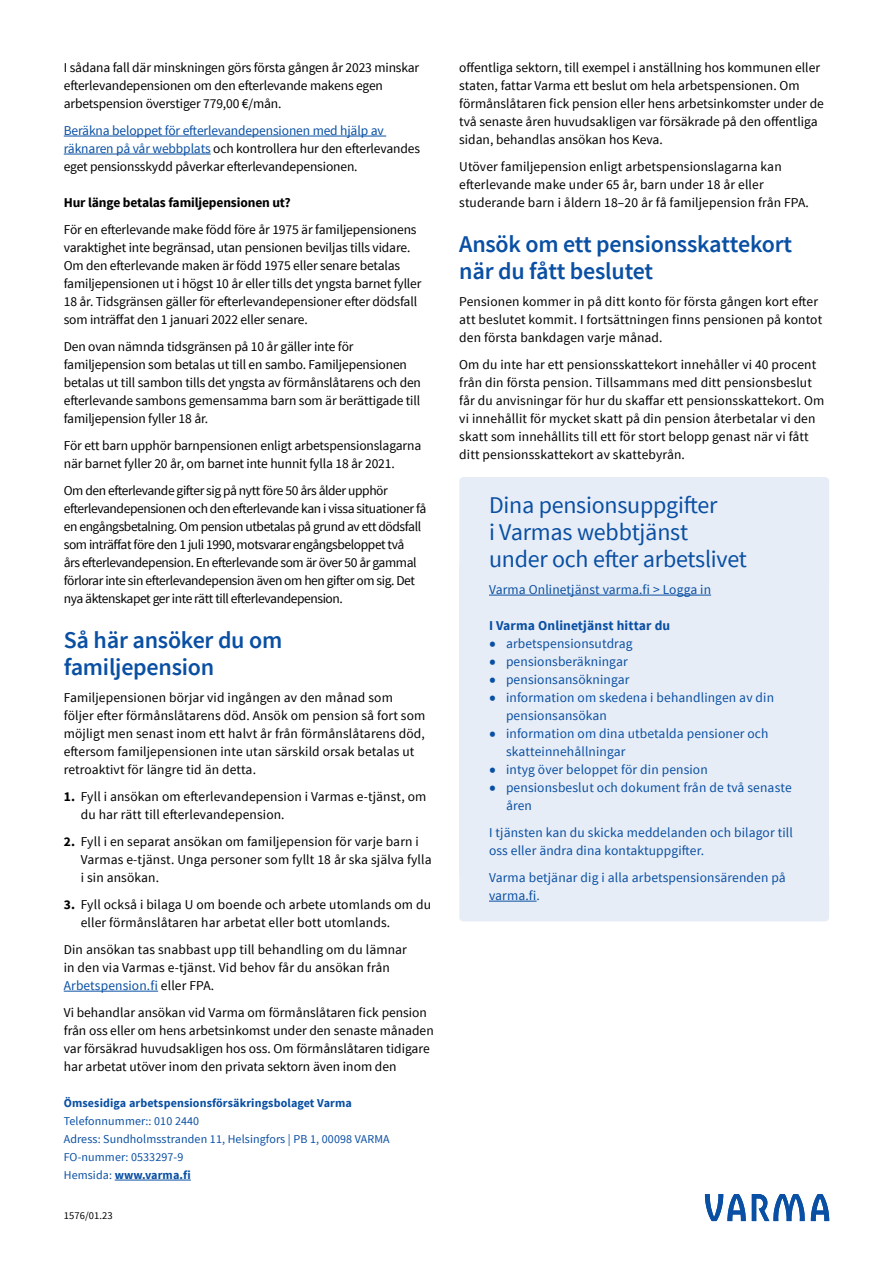
<style>
.page{position:relative;width:893px;height:1263px;background:#fff}
.page>*{position:absolute;margin:0;border:0;box-sizing:border-box;transform-origin:0 0}
._2__Otsikko{font:600 24px/27px "Source Sans Pro";letter-spacing:-.01em;color:#094fa3}
.Loppulaatikko__otsik{font:24px/27px "Source Sans Pro";letter-spacing:-.01em;color:#094fa3}
.leipis{font:13.5px/18px "Source Sans Pro";letter-spacing:-.005em;color:#000}
.leipis-2{font:13.5px/18px "Source Sans Pro";letter-spacing:-.03em;color:#000}
.Loppulaatikko__mammy{font:13.5px/18px "Source Sans Pro";letter-spacing:.01em;color:#094fa3}
.Loppulaatikko__viime{font:13.5px/18px "Source Sans Pro";letter-spacing:.01em;color:#094fa3}
._3__Otsikko{font:700 13.5px "Source Sans Pro";letter-spacing:-.01em;color:#000}
.Loppulaatikko__valio{font:700 13.5px "Source Sans Pro";letter-spacing:.01em;color:#094fa3}
.osoitetiedot{font:12px "Source Sans Pro";letter-spacing:.01em;color:#094fa3}
.osoitetiedot__otsikk{font:700 12px "Source Sans Pro";letter-spacing:.01em;color:#094fa3}
.osoitetiedot-2{font:700 12px "Source Sans Pro";letter-spacing:.01em;color:#094fa3}
.t1{font:10.5px "Source Sans Pro";letter-spacing:.01em;color:#000}
.s1{color:#094fa3}
.s2{font-weight:700}
.s3{font-weight:400}
.s4{font-size:22.5px}
</style>
<div class="page">
<hr style="left:64px;top:136px;width:322px;height:1px;background:#094fa3">
<hr style="left:64px;top:154px;width:147px;height:1px;background:#094fa3">
<hr style="left:64px;top:991px;width:94px;height:1px;background:#094fa3">
<div style="left:459px;top:477px;width:370px;height:89px;background:#e7edf6"></div>
<div style="left:459px;top:566px;width:370px;height:49px;background:#e7edf6"></div>
<hr style="left:489px;top:595px;width:222px;height:1px;background:#094fa3">
<div style="left:459px;top:613px;width:370px;height:59px;background:#e7edf6"></div>
<div style="left:459px;top:667px;width:370px;height:74px;background:#e7edf6"></div>
<div style="left:459px;top:739px;width:370px;height:59px;background:#e7edf6"></div>
<div style="left:459px;top:757px;width:370px;height:74px;background:#e7edf6"></div>
<div style="left:459px;top:809px;width:370px;height:67px;background:#e7edf6"></div>
<div style="left:459px;top:876px;width:370px;height:45px;background:#e7edf6"></div>
<hr style="left:489px;top:901px;width:48px;height:1px;background:#094fa3">
<hr style="left:115px;top:1180px;width:76px;height:1px;background:#094fa3">
<img style="left:704px;top:1194px;width:126px;height:28px">
<p class="leipis" style="left:64px;top:59px;width:357px">I sådana fall där minskningen görs första gången år 2023 minskar efterlevandepensionen om den efterlevande makens egen arbetspension överstiger 779,00 €/mån.</p>
<p class="leipis" style="left:64px;top:122px;width:358px"><span class="s1">Beräkna beloppet för efterlevandepensionen med hjälp av räknaren på vår webbplats</span> och kontrollera hur den efterlevandes eget pensionsskydd påverkar efterlevandepensionen.</p>
<h3 class="_3__Otsikko" style="left:64px;top:194px;width:228px">Hur länge betalas familjepensionen ut?</h3>
<p class="leipis" style="left:64px;top:221px;width:359px">För en efterlevande make född före år 1975 är familjepensionens varaktighet inte begränsad, utan pensionen beviljas tills vidare.<br>Om den efterlevande maken är född 1975 eller senare betalas familjepensionen ut i högst 10 år eller tills det yngsta barnet fyller 18 år. Tidsgränsen gäller för efterlevandepensioner efter dödsfall som inträffat den 1 januari 2022 eller senare.</p>
<p class="leipis" style="left:64px;top:338px;width:359px">Den ovan nämnda tidsgränsen på 10 år gäller inte för familjepension som betalas ut till en sambo. Familjepensionen betalas ut till sambon tills det yngsta av förmånslåtarens och den efterlevande sambons gemensamma barn som är berättigade till familjepension fyller 18 år.</p>
<p class="leipis" style="left:64px;top:437px;width:359px">För ett barn upphör barnpensionen enligt arbetspensionslagarna när barnet fyller 20 år, om barnet inte hunnit fylla 18 år 2021.</p>
<p class="leipis-2" style="left:64px;top:482px;width:364px">Om den efterlevande gifter sig på nytt före 50 års ålder upphör efterlevandepensionen och den efterlevande kan i vissa situationer få en engångsbetalning. Om pension utbetalas på grund av ett dödsfall som inträffat före den 1 juli 1990, motsvarar engångsbeloppet två<br>års efterlevandepension. En efterlevande som är över 50 år gammal förlorar inte sin efterlevandepension även om hen gifter om sig. Det nya äktenskapet ger inte rätt till efterlevandepension.</p>
<h2 class="_2__Otsikko" style="left:64px;top:627px;width:220px">Så här ansöker du om familjepension</h2>
<p class="leipis" style="left:64px;top:689px;width:363px">Familjepensionen börjar vid ingången av den månad som följer efter förmånslåtarens död. Ansök om pension så fort som möjligt men senast inom ett halvt år från förmånslåtarens död, eftersom familjepensionen inte utan särskild orsak betalas ut retroaktivt för längre tid än detta.</p>
<p class="leipis" style="left:81px;top:788px;width:347px;text-indent:-17px"><span class="s2">1.</span> Fyll i ansökan om efterlevandepension i Varmas e-tjänst, om du har rätt till efterlevandepension.</p>
<p class="leipis" style="left:81px;top:833px;width:352px;text-indent:-17px"><span class="s2">2.</span> Fyll i en separat ansökan om familjepension för varje barn i<br>Varmas e-tjänst. Unga personer som fyllt 18 år ska själva fylla i sin ansökan.</p>
<p class="leipis" style="left:81px;top:896px;width:352px;text-indent:-17px"><span class="s2">3.</span> Fyll också i bilaga U om boende och arbete utomlands om du eller förmånslåtaren har arbetat eller bott utomlands.</p>
<p class="leipis" style="left:64px;top:941px;width:345px">Din ansökan tas snabbast upp till behandling om du lämnar in den via Varmas e-tjänst. Vid behov får du ansökan från<br><span class="s1">Arbetspension.fi</span> eller FPA.</p>
<p class="leipis" style="left:64px;top:1004px;width:371px">Vi behandlar ansökan vid Varma om förmånslåtaren fick pension från oss eller om hens arbetsinkomst under den senaste månaden var försäkrad huvudsakligen hos oss. Om förmånslåtaren tidigare har arbetat utöver inom den privata sektorn även inom den</p>
<p class="osoitetiedot__otsikk" style="left:64px;top:1095px;width:290px">Ömsesidiga arbetspensionsförsäkringsbolaget Varma</p>
<p class="osoitetiedot" style="left:64px;top:1114px;width:137px">Telefonnummer:: 010 2440</p>
<p class="osoitetiedot" style="left:64px;top:1132px;width:327px">Adress: Sundholmsstranden 11, Helsingfors | PB 1, 00098 VARMA</p>
<p class="osoitetiedot" style="left:64px;top:1150px;width:121px">FO-nummer: 0533297-9</p>
<p class="osoitetiedot-2" style="left:64px;top:1167px;width:129px"><span class="s3">Hemsida:</span> www.varma.fi</p>
<p class="t1" style="left:64px;top:1208px;width:50px">1576/01.23</p>
<p class="leipis" style="left:459px;top:59px;width:366px">offentliga sektorn, till exempel i anställning hos kommunen eller staten, fattar Varma ett beslut om hela arbetspensionen. Om förmånslåtaren fick pension eller hens arbetsinkomster under de två senaste åren huvudsakligen var försäkrade på den offentliga sidan, behandlas ansökan hos Keva.</p>
<p class="leipis" style="left:459px;top:158px;width:351px">Utöver familjepension enligt arbetspensionslagarna kan efterlevande make under 65 år, barn under 18 år eller studerande barn i åldern 18–20 år få familjepension från FPA.</p>
<h2 class="_2__Otsikko" style="left:459px;top:231px;width:334px">Ansök om ett pensionsskattekort när du fått beslutet</h2>
<p class="leipis" style="left:459px;top:293px;width:365px">Pensionen kommer in på ditt konto för första gången kort efter att beslutet kommit. I fortsättningen finns pensionen på kontot den första bankdagen varje månad.</p>
<p class="leipis" style="left:459px;top:356px;width:367px">Om du inte har ett pensionsskattekort innehåller vi 40 procent från din första pension. Tillsammans med ditt pensionsbeslut får du anvisningar för hur du skaffar ett pensionsskattekort. Om vi innehållit för mycket skatt på din pension återbetalar vi den skatt som innehållits till ett för stort belopp genast när vi fått ditt pensionsskattekort av skattebyrån.</p>
<h2 class="Loppulaatikko__otsik" style="left:489px;top:492px;width:259px">Dina pensionsuppgifter<br>i Varmas webbtjänst under och efter arbetslivet</h2>
<p class="Loppulaatikko__mammy" style="left:489px;top:581px;width:224px">Varma Onlinetjänst varma.fi &gt; Logga in</p>
<h3 class="Loppulaatikko__valio" style="left:489px;top:617px;width:183px">I Varma Onlinetjänst hittar du</h3>
<p class="Loppulaatikko__mammy" style="left:489px;top:635px;width:145px"><span class="s4">•</span> arbetspensionsutdrag</p>
<p class="Loppulaatikko__mammy" style="left:489px;top:653px;width:140px"><span class="s4">•</span> pensionsberäkningar</p>
<p class="Loppulaatikko__mammy" style="left:489px;top:671px;width:142px"><span class="s4">•</span> pensionsansökningar</p>
<p class="Loppulaatikko__mammy" style="left:506px;top:689px;width:270px;text-indent:-17px"><span class="s4">•</span> information om skedena i behandlingen av din pensionsansökan</p>
<p class="Loppulaatikko__mammy" style="left:506px;top:725px;width:264px;text-indent:-17px"><span class="s4">•</span> information om dina utbetalda pensioner och skatteinnehållningar</p>
<p class="Loppulaatikko__mammy" style="left:489px;top:761px;width:220px"><span class="s4">•</span> intyg över beloppet för din pension</p>
<p class="Loppulaatikko__mammy" style="left:506px;top:779px;width:287px;text-indent:-17px"><span class="s4">•</span> pensionsbeslut och dokument från de två senaste åren</p>
<p class="Loppulaatikko__mammy" style="left:489px;top:824px;width:305px">I tjänsten kan du skicka meddelanden och bilagor till oss eller ändra dina kontaktuppgifter.</p>
<p class="Loppulaatikko__viime" style="left:489px;top:869px;width:298px">Varma betjänar dig i alla arbetspensionsärenden på varma.fi.</p>
</div>
